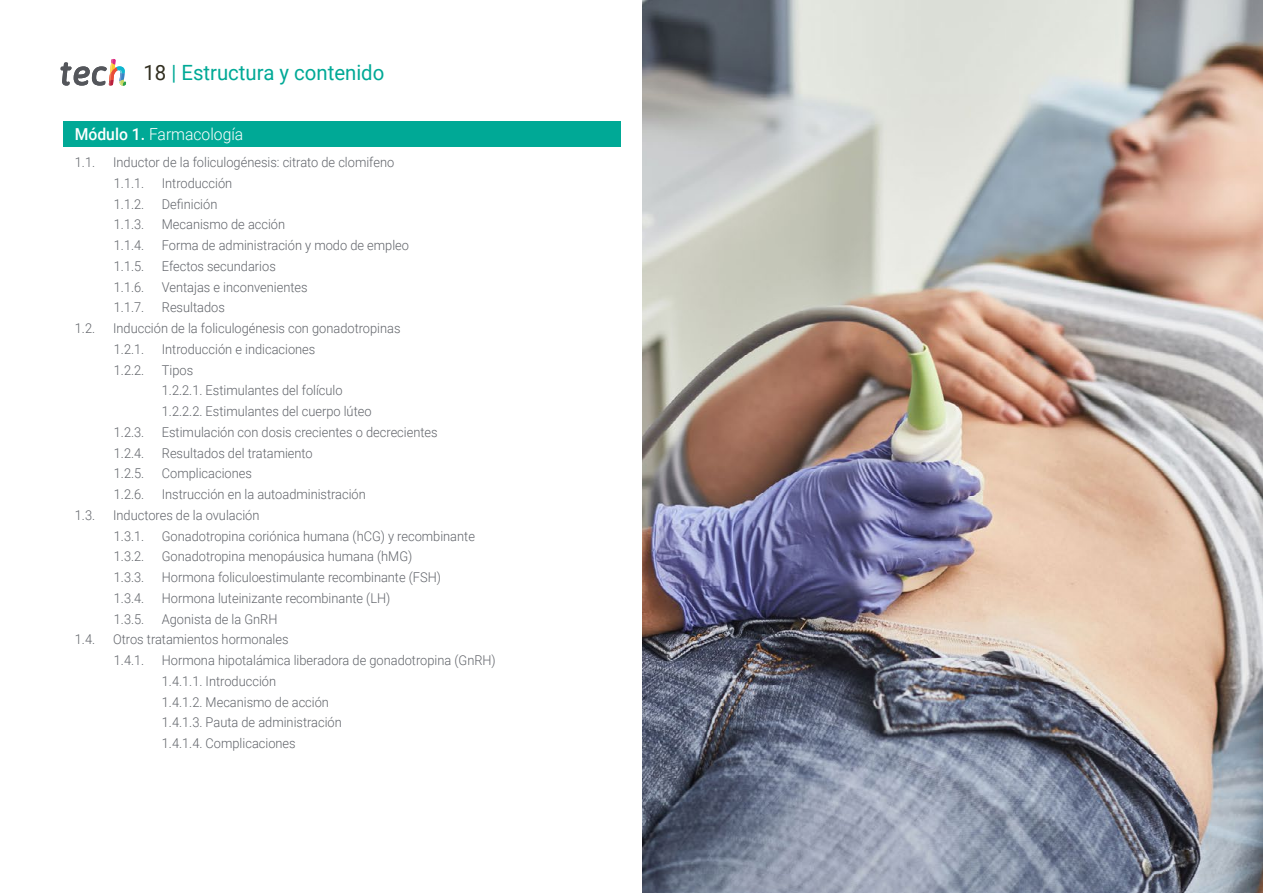
<style>
.page{position:relative;width:1263px;height:893px;background:#fff}
.page>*{position:absolute;margin:0;border:0;box-sizing:border-box;transform-origin:0 0}
.t1{font:21px "Roboto";color:#00a996}
.t2{font:300 16.5px "Roboto";color:#fff;scale:.95 1}
.t3{font:300 13.5px/20.7px "Roboto";color:#61646a;scale:.95 1}
.s1{color:#312e20}
.s2{font-weight:500}
</style>
<div class="page">
<img style="left:642px;top:0;width:621px;height:893px">
<div style="left:64px;top:121px;width:557px;height:25px;background:#00a996"></div>
<svg style="left:61px;top:59px;width:65px;height:27px"></svg>
<h1 class="t1" style="left:144px;top:57px;width:242px"><span class="s1">18</span> | Estructura y contenido</h1>
<p class="t2" style="left:75px;top:123px;width:179px"><span class="s2">Módulo 1.</span> Farmacología</p>
<p class="t3" style="left:75px;top:151px;width:23px">1.1.</p>
<p class="t3" style="left:113px;top:151px;width:297px">Inductor de la foliculogénesis: citrato de clomifeno<br>1.1.1.</p>
<p class="t3" style="left:162px;top:172px;width:76px">Introducción</p>
<p class="t3" style="left:114px;top:193px;width:34px">1.1.2.</p>
<p class="t3" style="left:162px;top:193px;width:60px">Definición</p>
<p class="t3" style="left:114px;top:214px;width:34px">1.1.3.</p>
<p class="t3" style="left:162px;top:214px;width:131px">Mecanismo de acción</p>
<p class="t3" style="left:114px;top:234px;width:34px">1.1.4.</p>
<p class="t3" style="left:162px;top:234px;width:262px">Forma de administración y modo de empleo</p>
<p class="t3" style="left:114px;top:255px;width:34px">1.1.5.</p>
<p class="t3" style="left:162px;top:255px;width:121px">Efectos secundarios</p>
<p class="t3" style="left:114px;top:276px;width:34px">1.1.6.</p>
<p class="t3" style="left:162px;top:276px;width:155px">Ventajas e inconvenientes</p>
<p class="t3" style="left:114px;top:297px;width:34px">1.1.7.</p>
<p class="t3" style="left:162px;top:297px;width:68px">Resultados</p>
<p class="t3" style="left:75px;top:317px;width:23px">1.2.</p>
<p class="t3" style="left:113px;top:317px;width:304px">Inducción de la foliculogénesis con gonadotropinas<br>1.2.1.</p>
<p class="t3" style="left:162px;top:338px;width:163px">Introducción e indicaciones</p>
<p class="t3" style="left:114px;top:359px;width:34px">1.2.2.</p>
<p class="t3" style="left:162px;top:359px;width:222px">Tipos<br>1.2.2.1. Estimulantes del folículo<br>1.2.2.2. Estimulantes del cuerpo lúteo</p>
<p class="t3" style="left:114px;top:421px;width:34px">1.2.3.</p>
<p class="t3" style="left:162px;top:421px;width:292px">Estimulación con dosis crecientes o decrecientes</p>
<p class="t3" style="left:114px;top:442px;width:34px">1.2.4.</p>
<p class="t3" style="left:162px;top:442px;width:160px">Resultados del tratamiento</p>
<p class="t3" style="left:114px;top:463px;width:34px">1.2.5.</p>
<p class="t3" style="left:162px;top:463px;width:96px">Complicaciones</p>
<p class="t3" style="left:114px;top:483px;width:34px">1.2.6.</p>
<p class="t3" style="left:162px;top:483px;width:216px">Instrucción en la autoadministración</p>
<p class="t3" style="left:75px;top:504px;width:23px">1.3.</p>
<p class="t3" style="left:113px;top:504px;width:156px">Inductores de la ovulación<br>1.3.1.</p>
<p class="t3" style="left:162px;top:525px;width:331px">Gonadotropina coriónica humana (hCG) y recombinante</p>
<p class="t3" style="left:114px;top:546px;width:34px">1.3.2.</p>
<p class="t3" style="left:162px;top:546px;width:265px">Gonadotropina menopáusica humana (hMG)</p>
<p class="t3" style="left:114px;top:566px;width:34px">1.3.3.</p>
<p class="t3" style="left:162px;top:566px;width:295px">Hormona foliculoestimulante recombinante (FSH)</p>
<p class="t3" style="left:114px;top:587px;width:34px">1.3.4.</p>
<p class="t3" style="left:162px;top:587px;width:242px">Hormona luteinizante recombinante (LH)</p>
<p class="t3" style="left:114px;top:608px;width:34px">1.3.5.</p>
<p class="t3" style="left:162px;top:608px;width:123px">Agonista de la GnRH</p>
<p class="t3" style="left:75px;top:629px;width:23px">1.4.</p>
<p class="t3" style="left:113px;top:629px;width:186px">Otros tratamientos hormonales<br>1.4.1.</p>
<p class="t3" style="left:162px;top:649px;width:353px">Hormona hipotalámica liberadora de gonadotropina (GnRH)<br>1.4.1.1. Introducción<br>1.4.1.2. Mecanismo de acción<br>1.4.1.3. Pauta de administración<br>1.4.1.4. Complicaciones</p>
</div>
